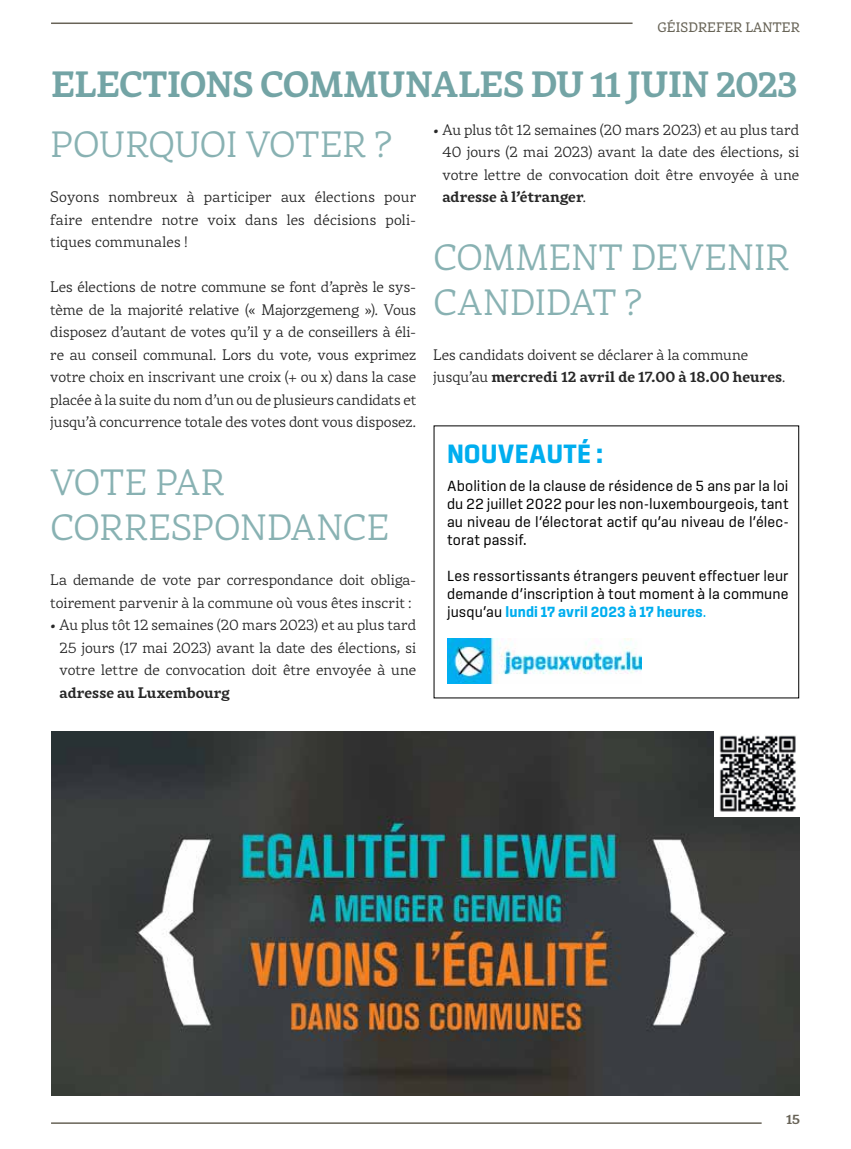
<style>
.page{position:relative;width:851px;height:1149px;background:#fff}
.page>*{position:absolute;margin:0;border:0;box-sizing:border-box;transform-origin:0 0}
.t1{font:300 36px/45px "Rival";letter-spacing:.005em;color:#73a4a5}
.t2{font:700 36px "Rival";letter-spacing:-.02em;color:#73a4a5}
.t3{font:700 27px "Sinter";letter-spacing:.01em;color:#00aeef}
.t4{font:300 15px/22.5px "Rival";letter-spacing:.005em;color:#000;text-align:justify}
.t5{font:15px/18px "Sinter";letter-spacing:.005em;color:#000;text-align:justify}
.t6{font:700 15px "Rival";letter-spacing:.005em;color:#000}
.t7{font:13.5px "Rival";letter-spacing:.01em;color:#686457}
.t8{font:700 13.5px "Rival";color:#686357}
.s1{font-weight:700}
.s2{font-weight:700;color:#00aeef}
.s3{color:#00aeef}
</style>
<div class="page">
<hr style="left:51px;top:22px;width:581px;height:2px;background:#686357">
<hr style="left:51px;top:1121px;width:710px;height:2px;background:#686357">
<img style="left:447px;top:638px;width:194px;height:45px">
<img style="left:51px;top:731px;width:748px;height:363px">
<img style="left:714px;top:731px;width:85px;height:85px">
<p class="t7" style="left:657px;top:17px;width:144px">GÉISDREFER LANTER</p>
<h1 class="t2" style="left:51px;top:56px;width:747px">ELECTIONS COMMUNALES DU 11 JUIN 2023</h1>
<h1 class="t1" style="left:50px;top:121px;width:343px">POURQUOI VOTER ?</h1>
<p class="t4" style="left:50px;top:185px;width:367px">Soyons nombreux à participer aux élections pour faire entendre notre voix dans les décisions poli&shy;tiques communales !</p>
<p class="t4" style="left:50px;top:275px;width:367px">Les élections de notre commune se font d’après le sys&shy;tème de la majorité relative (« Majorzgemeng »). Vous disposez d’autant de votes qu’il y a de conseillers à éli&shy;re au conseil communal. Lors du vote, vous exprimez votre choix en inscrivant une croix (+ ou x) dans la case placée à la suite du nom d’un ou de plusieurs candidats et jusqu’à concurrence totale des votes dont vous disposez.</p>
<h1 class="t1" style="left:50px;top:458px;width:340px">VOTE PAR<br>CORRESPONDANCE</h1>
<p class="t4" style="left:50px;top:568px;width:367px">La demande de vote par correspondance doit obliga&shy;toirement parvenir à la commune où vous êtes inscrit :</p>
<p class="t4" style="left:60px;top:613px;width:358px;text-indent:-9px">• Au plus tôt 12 semaines (20 mars 2023) et au plus tard 25 jours (17 mai 2023) avant la date des élections, si votre lettre de convocation doit être envoyée à une</p>
<p class="t6" style="left:60px;top:680px;width:172px">adresse au Luxembourg</p>
<p class="t4" style="left:442px;top:118px;width:358px;text-indent:-9px">• Au plus tôt 12 semaines (20 mars 2023) et au plus tard 40 jours (2 mai 2023) avant la date des élections, si votre lettre de convocation doit être envoyée à une <span class="s1">adresse à l’étranger</span>.</p>
<h1 class="t1" style="left:433px;top:233px;width:357px">COMMENT DEVENIR<br>CANDIDAT ?</h1>
<p class="t4" style="left:433px;top:343px;width:353px">Les candidats doivent se déclarer à la commune jusqu’au <span class="s1">mercredi 12 avril de 17.00 à 18.00 heures</span>.</p>
<h2 class="t3" style="left:447px;top:437px;width:157px">NOUVEAUTÉ :</h2>
<p class="t5" style="left:447px;top:476px;width:343px">Abolition de la clause de résidence de 5 ans par la loi du 22 juillet 2022 pour les non-luxembourgeois, tant au niveau de l’électorat actif qu’au niveau de l’élec&shy;torat passif.</p>
<p class="t5" style="left:447px;top:566px;width:343px">Les ressortissants étrangers peuvent effectuer leur demande d’inscription à tout moment à la commune jusqu’au <span class="s2">lundi 17 avril 2023 à 17 heures</span><span class="s3">.</span></p>
<p class="t8" style="left:786px;top:1108px;width:15px">15</p>
</div>
